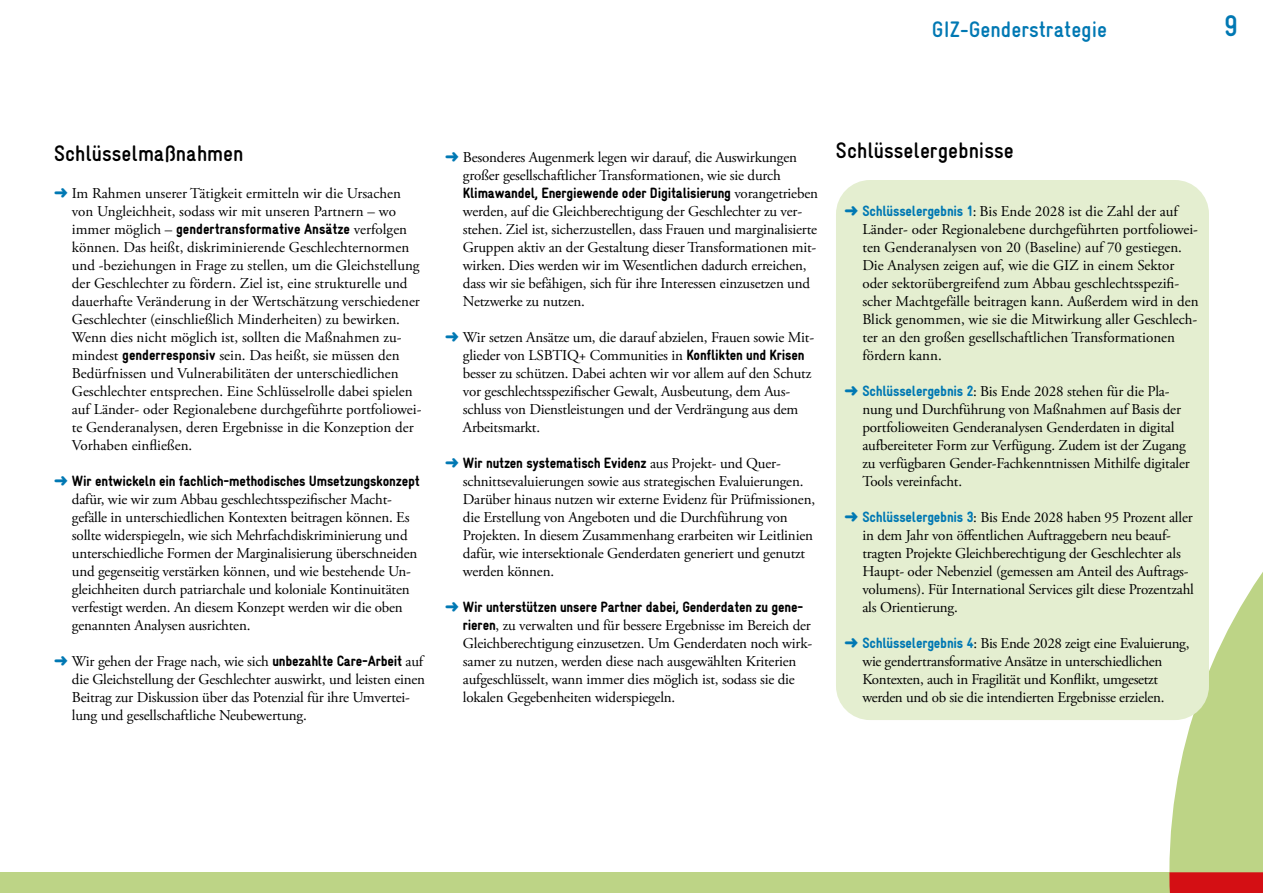
<style>
.page{position:relative;width:1263px;height:893px;background:#fff}
.page>*{position:absolute;margin:0;border:0;box-sizing:border-box;transform-origin:0 0}
.t1{font:700 30px "Gravur Condensed";color:#0078b3}
.t2{font:700 22.5px "Gravur Condensed";color:#000}
.t3{font:700 22.5px "Gravur Condensed";color:#0078b3}
.t4{font:700 condensed 22.5px "Gravur";color:#000}
.t5{font:15px/18px "Adobe Garamond Pro";letter-spacing:-.01em;color:#000}
.t6{font:900 15px "Gravur Condensed";letter-spacing:-.01em;color:#000}
.s1{color:#0078b3}
.s2{font-family:"Adobe Garamond Pro";font-weight:400}
.s3{font-family:"Gravur Condensed";font-weight:900}
.s4{font-family:"Gravur Condensed";font-weight:900;color:#0078b3}
</style>
<div class="page">
<svg style="left:1169px;top:572px;width:94px;height:300px;fill:#bdd486"></svg>
<div style="left:836px;top:180px;width:373px;height:540px;background:#e4eed0;border-radius:34px"></div>
<div style="left:0;top:872px;width:1263px;height:21px;background:#bdd486"></div>
<div style="left:1169px;top:872px;width:94px;height:21px;background:#d40f14"></div>
<h2 class="t3" style="left:932px;top:17px;width:177px">GIZ-Genderstrategie</h2>
<h1 class="t1" style="left:1224px;top:9px;width:15px">9</h1>
<h2 class="t4" style="left:54px;top:141px;width:191px">Schlüsselmaßnahmen</h2>
<p class="t5" style="left:72px;top:185px;width:330px;text-indent:-18px"><span class="s1">➜</span> Im Rahmen unserer Tätigkeit ermitteln wir die Ursachen von Ungleichheit, sodass wir mit unseren Partnern – wo</p>
<p class="t6" style="left:72px;top:221px;width:337px"><span class="s2">immer möglich –</span> gendertransformative Ansätze <span class="s2">verfolgen</span></p>
<p class="t5" style="left:72px;top:239px;width:351px">können. Das heißt, diskriminierende Geschlechternormen und -beziehungen in Frage zu stellen, um die Gleichstellung der Geschlechter zu fördern. Ziel ist, eine strukturelle und dauerhafte Veränderung in der Wertschätzung verschiedener Geschlechter (einschließlich Minderheiten) zu bewirken.<br>Wenn dies nicht möglich ist, sollten die Maßnahmen zu&shy;mindest <span class="s3">genderresponsiv</span> sein. Das heißt, sie müssen den Bedürfnissen und Vulnerabilitäten der unterschiedlichen Geschlechter entsprechen. Eine Schlüsselrolle dabei spielen auf Länder- oder Regionalebene durchgeführte portfoliowei&shy;te Genderanalysen, deren Ergebnisse in die Konzeption der Vorhaben einfließen.</p>
<p class="t6" style="left:54px;top:473px;width:367px"><span class="s1">➜</span> Wir entwickeln ein fachlich-methodisches Umsetzungskonzept</p>
<p class="t5" style="left:72px;top:491px;width:347px">dafür, wie wir zum Abbau geschlechtsspezifischer Macht&shy;gefälle in unterschiedlichen Kontexten beitragen können. Es sollte widerspiegeln, wie sich Mehrfachdiskriminierung und unterschiedliche Formen der Marginalisierung überschneiden und gegenseitig verstärken können, und wie bestehende Un&shy;gleichheiten durch patriarchale und koloniale Kontinuitäten verfestigt werden. An diesem Konzept werden wir die oben genannten Analysen ausrichten.</p>
<p class="t5" style="left:72px;top:653px;width:355px;text-indent:-18px"><span class="s1">➜</span> Wir gehen der Frage nach, wie sich <span class="s3">unbezahlte Care-Arbeit</span> auf die Gleichstellung der Geschlechter auswirkt, und leisten einen Beitrag zur Diskussion über das Potenzial für ihre Umvertei&shy;lung und gesellschaftliche Neubewertung.</p>
<p class="t5" style="left:445px;top:149px;width:354px;text-align:center"><span class="s1">➜</span> Besonderes Augenmerk legen wir darauf, die Auswirkungen großer gesellschaftlicher Transformationen, wie sie durch</p>
<p class="t6" style="left:463px;top:185px;width:357px">Klimawandel, Energiewende oder Digitalisierung <span class="s2">vorangetrieben</span></p>
<p class="t5" style="left:463px;top:203px;width:356px">werden, auf die Gleichberechtigung der Geschlechter zu ver&shy;stehen. Ziel ist, sicherzustellen, dass Frauen und marginalisierte Gruppen aktiv an der Gestaltung dieser Transformationen mit&shy;wirken. Dies werden wir im Wesentlichen dadurch erreichen, dass wir sie befähigen, sich für ihre Interessen einzusetzen und Netzwerke zu nutzen.</p>
<p class="t5" style="left:463px;top:329px;width:353px;text-indent:-18px"><span class="s1">➜</span> Wir setzen Ansätze um, die darauf abzielen, Frauen sowie Mit&shy;glieder von LSBTIQ+ Communities in <span class="s3">Konflikten und Krisen </span>besser zu schützen. Dabei achten wir vor allem auf den Schutz vor geschlechtsspezifischer Gewalt, Ausbeutung, dem Aus&shy;schluss von Dienstleistungen und der Verdrängung aus dem Arbeitsmarkt.</p>
<p class="t6" style="left:445px;top:455px;width:337px"><span class="s1">➜</span> Wir nutzen systematisch Evidenz <span class="s2">aus Projekt- und Quer-</span></p>
<p class="t5" style="left:463px;top:473px;width:354px">schnittsevaluierungen sowie aus strategischen Evaluierungen.<br>Darüber hinaus nutzen wir externe Evidenz für Prüfmissionen, die Erstellung von Angeboten und die Durchführung von Projekten. In diesem Zusammenhang erarbeiten wir Leitlinien dafür, wie intersektionale Genderdaten generiert und genutzt werden können.</p>
<p class="t6" style="left:445px;top:599px;width:360px"><span class="s1">➜</span> Wir unterstützen unsere Partner dabei, Genderdaten zu gene-</p>
<p class="t5" style="left:463px;top:617px;width:351px"><span class="s3">rieren</span>, zu verwalten und für bessere Ergebnisse im Bereich der Gleichberechtigung einzusetzen. Um Genderdaten noch wirk&shy;samer zu nutzen, werden diese nach ausgewählten Kriterien aufgeschlüsselt, wann immer dies möglich ist, sodass sie die lokalen Gegebenheiten widerspiegeln.</p>
<h2 class="t2" style="left:836px;top:138px;width:179px">Schlüsselergebnisse</h2>
<p class="t5" style="left:862px;top:203px;width:338px;text-indent:-18px"><span class="s1">➜</span> <span class="s4">Schlüsselergebnis 1</span>: Bis Ende 2028 ist die Zahl der auf Länder- oder Regionalebene durchgeführten portfoliowei&shy;ten Genderanalysen von 20 (Baseline) auf 70 gestiegen.<br>Die Analysen zeigen auf, wie die GIZ in einem Sektor oder sektorübergreifend zum Abbau geschlechtsspezifi&shy;scher Machtgefälle beitragen kann. Außerdem wird in den Blick genommen, wie sie die Mitwirkung aller Geschlech&shy;ter an den großen gesellschaftlichen Transformationen fördern kann.</p>
<p class="t5" style="left:862px;top:383px;width:329px;text-indent:-18px"><span class="s1">➜</span> <span class="s4">Schlüsselergebnis 2</span>: Bis Ende 2028 stehen für die Pla&shy;nung und Durchführung von Maßnahmen auf Basis der portfolioweiten Genderanalysen Genderdaten in digital aufbereiteter Form zur Verfügung. Zudem ist der Zugang zu verfügbaren Gender-Fachkenntnissen Mithilfe digitaler Tools vereinfacht.</p>
<p class="t5" style="left:862px;top:509px;width:333px;text-indent:-18px"><span class="s1">➜</span> <span class="s4">Schlüsselergebnis 3</span>: Bis Ende 2028 haben 95 Prozent aller in dem Jahr von öffentlichen Auftraggebern neu beauf&shy;tragten Projekte Gleichberechtigung der Geschlechter als Haupt- oder Nebenziel (gemessen am Anteil des Auftrags&shy;volumens). Für International Services gilt diese Prozentzahl als Orientierung.</p>
<p class="t5" style="left:862px;top:635px;width:329px;text-indent:-18px"><span class="s1">➜</span> <span class="s4">Schlüsselergebnis 4</span>: Bis Ende 2028 zeigt eine Evaluierung, wie gendertransformative Ansätze in unterschiedlichen Kontexten, auch in Fragilität und Konflikt, umgesetzt werden und ob sie die intendierten Ergebnisse erzielen.</p>
</div>
